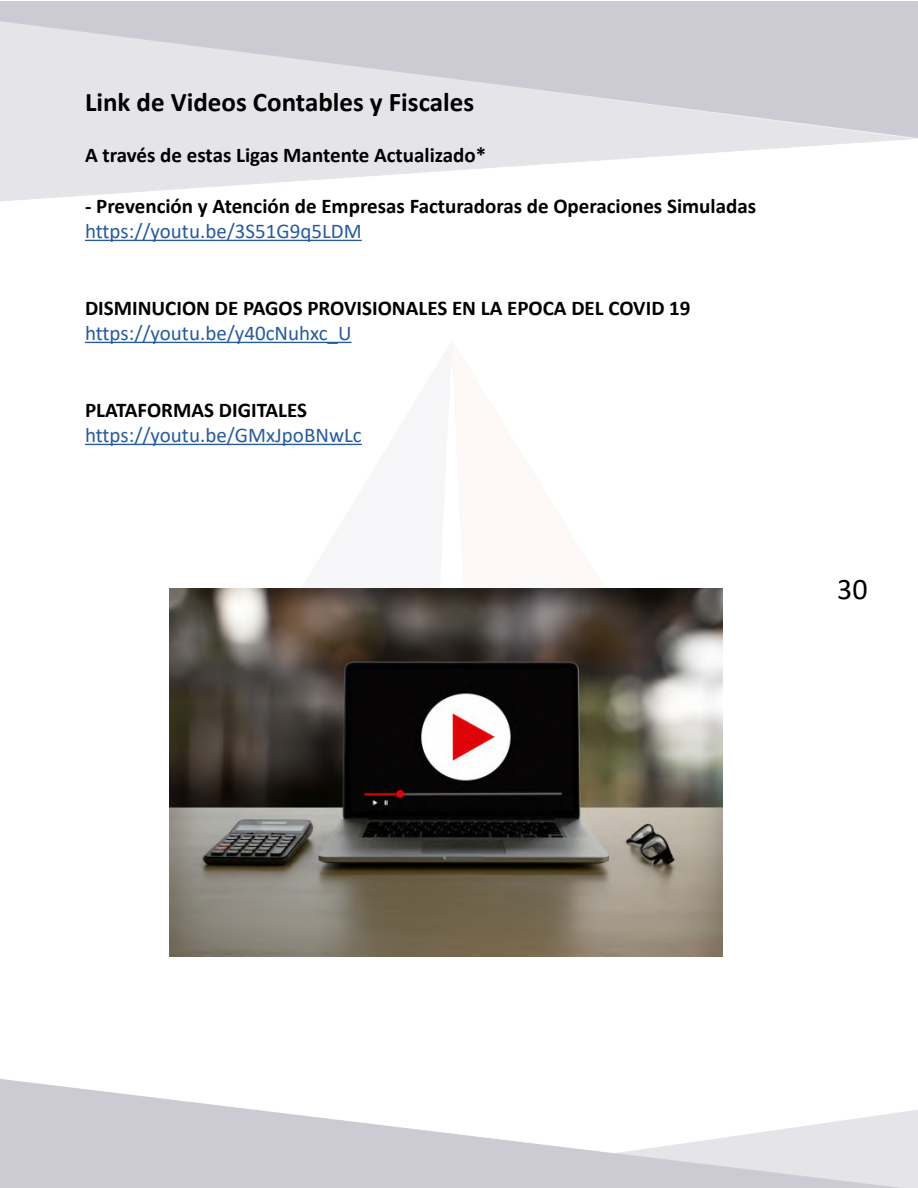
<style>
.page{position:relative;width:918px;height:1188px;background:#fff}
.page>*{position:absolute;margin:0;border:0;box-sizing:border-box;transform-origin:0 0}
.t1{font:30px "Calibri";color:#000}
.t2{font:700 27px "Calibri";color:#000}
.t3{font:700 21px "Calibri";color:#000}
.t4{font:21px "Calibri";color:#275b9b}
</style>
<div class="page">
<img style="left:0;top:1px;width:918px;height:1187px">
<img style="left:183px;top:324px;width:554px;height:542px">
<hr style="left:85px;top:240px;width:277px;height:1px;background:#275b9b">
<hr style="left:85px;top:342px;width:266px;height:1px;background:#275b9b">
<hr style="left:85px;top:444px;width:277px;height:1px;background:#275b9b">
<img style="left:170px;top:589px;width:553px;height:367px">
<p class="t2" style="left:85px;top:82px;width:391px">Link de Videos Contables y Fiscales</p>
<p class="t3" style="left:85px;top:140px;width:403px">A través de estas Ligas Mantente Actualizado*</p>
<p class="t3" style="left:85px;top:191px;width:673px">- Prevención y Atención de Empresas Facturadoras de Operaciones Simuladas</p>
<p class="t4" style="left:85px;top:216px;width:278px">https://youtu.be/3S51G9q5LDM</p>
<p class="t3" style="left:85px;top:293px;width:607px">DISMINUCION DE PAGOS PROVISIONALES EN LA EPOCA DEL COVID 19</p>
<p class="t4" style="left:85px;top:318px;width:268px">https://youtu.be/y40cNuhxc_U</p>
<p class="t3" style="left:85px;top:395px;width:224px">PLATAFORMAS DIGITALES</p>
<p class="t4" style="left:85px;top:420px;width:278px">https://youtu.be/GMxJpoBNwLc</p>
<h1 class="t1" style="left:837px;top:569px;width:32px">30</h1>
</div>
